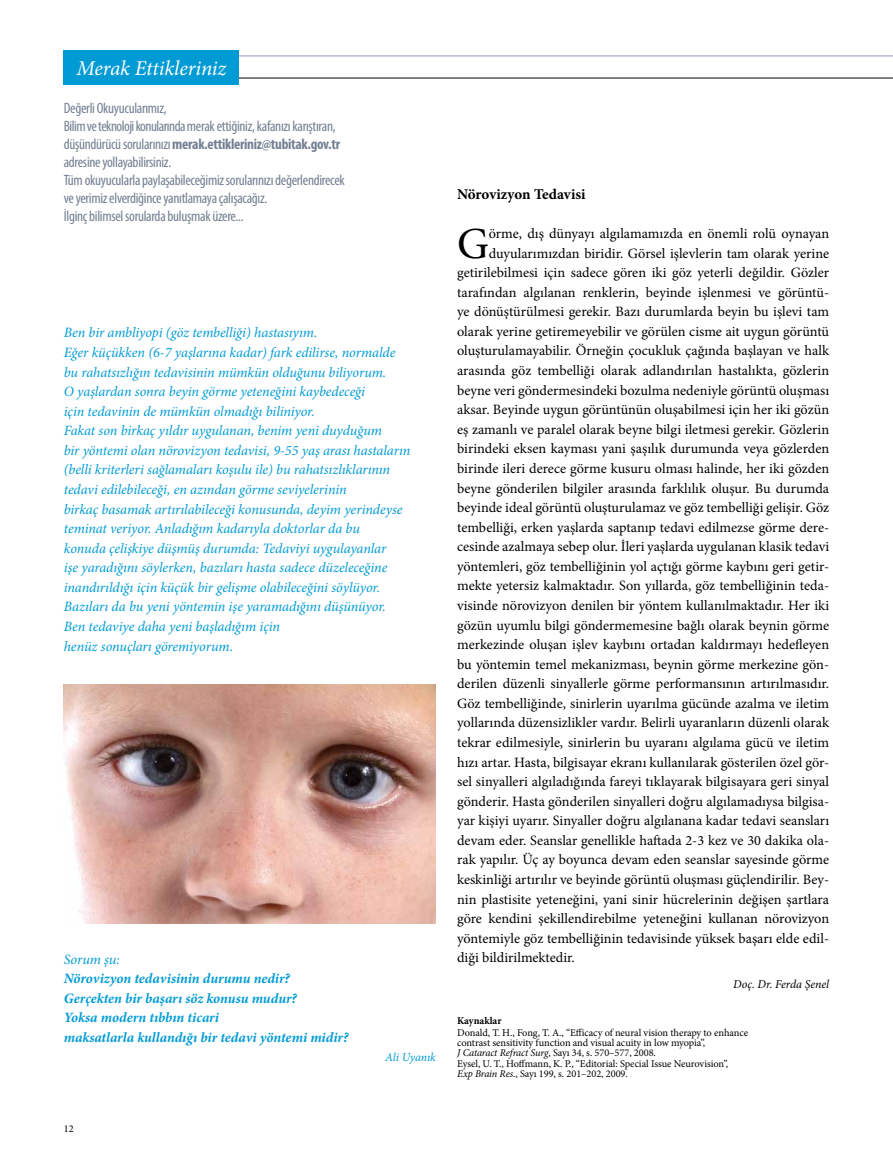
<style>
.page{position:relative;width:893px;height:1170px;background:#fff}
.page>*{position:absolute;margin:0;border:0;box-sizing:border-box;transform-origin:0 0}
.t1{font:44.4px "Minion Pro";color:#000}
.t2{font:italic 21px "Minion Pro";letter-spacing:-.01em;color:#fff}
.t3{font:condensed 15px/18px "Myriad Pro";letter-spacing:-.02em;color:#748092}
.t4{font:700 15px "Minion Pro";letter-spacing:-.005em;color:#000}
.t5{font:14.25px "Minion Pro";color:#000}
.t6{font:italic 14.25px/19.5px "Minion Pro";letter-spacing:-.005em;color:#009bd4}
.t7{font:italic 700 14.25px/19.5px "Minion Pro";letter-spacing:-.005em;color:#009bd4}
.t8{font:italic 12px "Minion Pro";letter-spacing:-.005em;color:#000}
.t9{font:italic 12px "Minion Pro";letter-spacing:-.015em;color:#009bd4}
.t10{font:10.35px/10.4px "Minion Pro";letter-spacing:-.005em;color:#000}
.t11{font:700 10.35px "Minion Pro";letter-spacing:-.005em;color:#000}
.s1{font-weight:700}
.s2{font-style:italic}
</style>
<div class="page">
<img style="left:64px;top:684px;width:372px;height:239px">
<hr style="left:64px;top:78px;width:829px;height:1px;background:#000">
<hr style="left:64px;top:56px;width:829px;height:1px;background:#9d94c3">
<div style="left:64px;top:50px;width:175px;height:34px;background:#009bd4"></div>
<h2 class="t2" style="left:77px;top:54px;width:151px">Merak Ettikleriniz</h2>
<p class="t3" style="left:64px;top:99px;width:283px">Değerli Okuyucularımız,<br>Bilim ve teknoloji konularında merak ettiğiniz, kafanızı karıştıran, düşündürücü sorularınızı <span class="s1">merak.ettikleriniz@tubitak.gov.tr </span>adresine yollayabilirsiniz.<br>Tüm okuyucularla paylaşabileceğimiz sorularınızı değerlendirecek ve yerimiz elverdiğince yanıtlamaya çalışacağız.<br>İlginç bilimsel sorularda buluşmak üzere...</p>
<p class="t6" style="left:64px;top:323px;width:348px">Ben bir ambliyopi (göz tembelliği) hastasıyım.<br>Eğer küçükken (6-7 yaşlarına kadar) fark edilirse, normalde bu rahatsızlığın tedavisinin mümkün olduğunu biliyorum.<br>O yaşlardan sonra beyin görme yeteneğini kaybedeceği<br>için tedavinin de mümkün olmadığı biliniyor.<br>Fakat son birkaç yıldır uygulanan, benim yeni duyduğum<br>bir yöntemi olan nörovizyon tedavisi, 9-55 yaş arası hastaların (belli kriterleri sağlamaları koşulu ile) bu rahatsızlıklarının tedavi edilebileceği, en azından görme seviyelerinin<br>birkaç basamak artırılabileceği konusunda, deyim yerindeyse teminat veriyor. Anladığım kadarıyla doktorlar da bu<br>konuda çelişkiye düşmüş durumda: Tedaviyi uygulayanlar<br>işe yaradığını söylerken, bazıları hasta sadece düzeleceğine inandırıldığı için küçük bir gelişme olabileceğini söylüyor.<br>Bazıları da bu yeni yöntemin işe yaramadığını düşünüyor.<br>Ben tedaviye daha yeni başladığım için<br>henüz sonuçları göremiyorum.</p>
<p class="t6" style="left:64px;top:949px;width:58px">Sorum şu:</p>
<p class="t7" style="left:64px;top:968px;width:286px">Nörovizyon tedavisinin durumu nedir?<br>Gerçekten bir başarı söz konusu mudur?<br>Yoksa modern tıbbın ticari<br>maksatlarla kullandığı bir tedavi yöntemi midir?</p>
<p class="t10" style="left:64px;top:1123px;width:11px">12</p>
<p class="t9" style="left:385px;top:1049px;width:52px">Ali Uyanık</p>
<p class="t4" style="left:457px;top:183px;width:130px">Nörovizyon Tedavisi</p>
<h1 class="t1" style="left:457px;top:214px;width:33px">G</h1>
<p class="t5" style="left:489px;top:224px;width:342px">örme, dış dünyayı algılamamızda en önemli rolü oynayan</p>
<p class="t5" style="left:489px;top:243px;width:342px">duyularımızdan biridir. Görsel işlevlerin tam olarak yerine</p>
<p class="t5" style="left:457px;top:263px;width:374px">getirilebilmesi için sadece gören iki göz yeterli değildir. Gözler</p>
<p class="t5" style="left:457px;top:282px;width:374px">tarafından algılanan renklerin, beyinde işlenmesi ve görüntü-</p>
<p class="t5" style="left:457px;top:302px;width:374px">ye dönüştürülmesi gerekir. Bazı durumlarda beyin bu işlevi tam</p>
<p class="t5" style="left:457px;top:322px;width:374px">olarak yerine getiremeyebilir ve görülen cisme ait uygun görüntü</p>
<p class="t5" style="left:457px;top:341px;width:374px">oluşturulamayabilir. Örneğin çocukluk çağında başlayan ve halk</p>
<p class="t5" style="left:457px;top:361px;width:374px">arasında göz tembelliği olarak adlandırılan hastalıkta, gözlerin</p>
<p class="t5" style="left:457px;top:380px;width:374px">beyne veri göndermesindeki bozulma nedeniyle görüntü oluşması</p>
<p class="t5" style="left:457px;top:400px;width:374px">aksar. Beyinde uygun görüntünün oluşabilmesi için her iki gözün</p>
<p class="t5" style="left:457px;top:419px;width:374px">eş zamanlı ve paralel olarak beyne bilgi iletmesi gerekir. Gözlerin</p>
<p class="t5" style="left:457px;top:439px;width:374px">birindeki eksen kayması yani şaşılık durumunda veya gözlerden</p>
<p class="t5" style="left:457px;top:459px;width:374px">birinde ileri derece görme kusuru olması halinde, her iki gözden</p>
<p class="t5" style="left:457px;top:478px;width:374px">beyne gönderilen bilgiler arasında farklılık oluşur. Bu durumda</p>
<p class="t5" style="left:457px;top:498px;width:374px">beyinde ideal görüntü oluşturulamaz ve göz tembelliği gelişir. Göz</p>
<p class="t5" style="left:457px;top:517px;width:374px">tembelliği, erken yaşlarda saptanıp tedavi edilmezse görme dere-</p>
<p class="t5" style="left:457px;top:537px;width:374px">cesinde azalmaya sebep olur. İleri yaşlarda uygulanan klasik tedavi</p>
<p class="t5" style="left:457px;top:556px;width:374px">yöntemleri, göz tembelliğinin yol açtığı görme kaybını geri getir-</p>
<p class="t5" style="left:457px;top:576px;width:374px">mekte yetersiz kalmaktadır. Son yıllarda, göz tembelliğinin teda-</p>
<p class="t5" style="left:457px;top:596px;width:374px">visinde nörovizyon denilen bir yöntem kullanılmaktadır. Her iki</p>
<p class="t5" style="left:457px;top:615px;width:374px">gözün uyumlu bilgi göndermemesine bağlı olarak beynin görme</p>
<p class="t5" style="left:457px;top:635px;width:374px">merkezinde oluşan işlev kaybını ortadan kaldırmayı hedefleyen</p>
<p class="t5" style="left:457px;top:654px;width:374px">bu yöntemin temel mekanizması, beynin görme merkezine gön-</p>
<p class="t5" style="left:457px;top:674px;width:374px">derilen düzenli sinyallerle görme performansının artırılmasıdır.</p>
<p class="t5" style="left:457px;top:693px;width:374px">Göz tembelliğinde, sinirlerin uyarılma gücünde azalma ve iletim</p>
<p class="t5" style="left:457px;top:713px;width:374px">yollarında düzensizlikler vardır. Belirli uyaranların düzenli olarak</p>
<p class="t5" style="left:457px;top:732px;width:374px">tekrar edilmesiyle, sinirlerin bu uyaranı algılama gücü ve iletim</p>
<p class="t5" style="left:457px;top:752px;width:374px">hızı artar. Hasta, bilgisayar ekranı kullanılarak gösterilen özel gör-</p>
<p class="t5" style="left:457px;top:772px;width:374px">sel sinyalleri algıladığında fareyi tıklayarak bilgisayara geri sinyal</p>
<p class="t5" style="left:457px;top:791px;width:374px">gönderir. Hasta gönderilen sinyalleri doğru algılamadıysa bilgisa-</p>
<p class="t5" style="left:457px;top:811px;width:374px">yar kişiyi uyarır. Sinyaller doğru algılanana kadar tedavi seansları</p>
<p class="t5" style="left:457px;top:830px;width:373px">devam eder. Seanslar genellikle haftada 2-3 kez ve 30 dakika ola-</p>
<p class="t5" style="left:457px;top:850px;width:374px">rak yapılır. Üç ay boyunca devam eden seanslar sayesinde görme</p>
<p class="t5" style="left:457px;top:869px;width:374px">keskinliği artırılır ve beyinde görüntü oluşması güçlendirilir. Bey-</p>
<p class="t5" style="left:457px;top:889px;width:374px">nin plastisite yeteneğini, yani sinir hücrelerinin değişen şartlara</p>
<p class="t5" style="left:457px;top:909px;width:374px">göre kendini şekillendirebilme yeteneğini kullanan nörovizyon</p>
<p class="t5" style="left:457px;top:928px;width:374px">yöntemiyle göz tembelliğinin tedavisinde yüksek başarı elde edil-</p>
<p class="t5" style="left:457px;top:948px;width:119px">diği bildirilmektedir.</p>
<p class="t8" style="left:733px;top:975px;width:97px">Doç. Dr. Ferda Şenel</p>
<p class="t11" style="left:457px;top:1013px;width:46px">Kaynaklar</p>
<p class="t10" style="left:457px;top:1027px;width:293px">Donald, T. H., Fong, T. A., “Efficacy of neural vision therapy to enhance contrast sensitivity function and visual acuity in low myopia”,<br><span class="s2">J Cataract Refract Surg</span>, Sayı 34, s. 570–577, 2008.<br>Eysel, U. T., Hoffmann, K. P., “Editorial: Special Issue Neurovision”,<br><span class="s2">Exp Brain Res</span>., Sayı 199, s. 201–202, 2009.</p>
</div>
